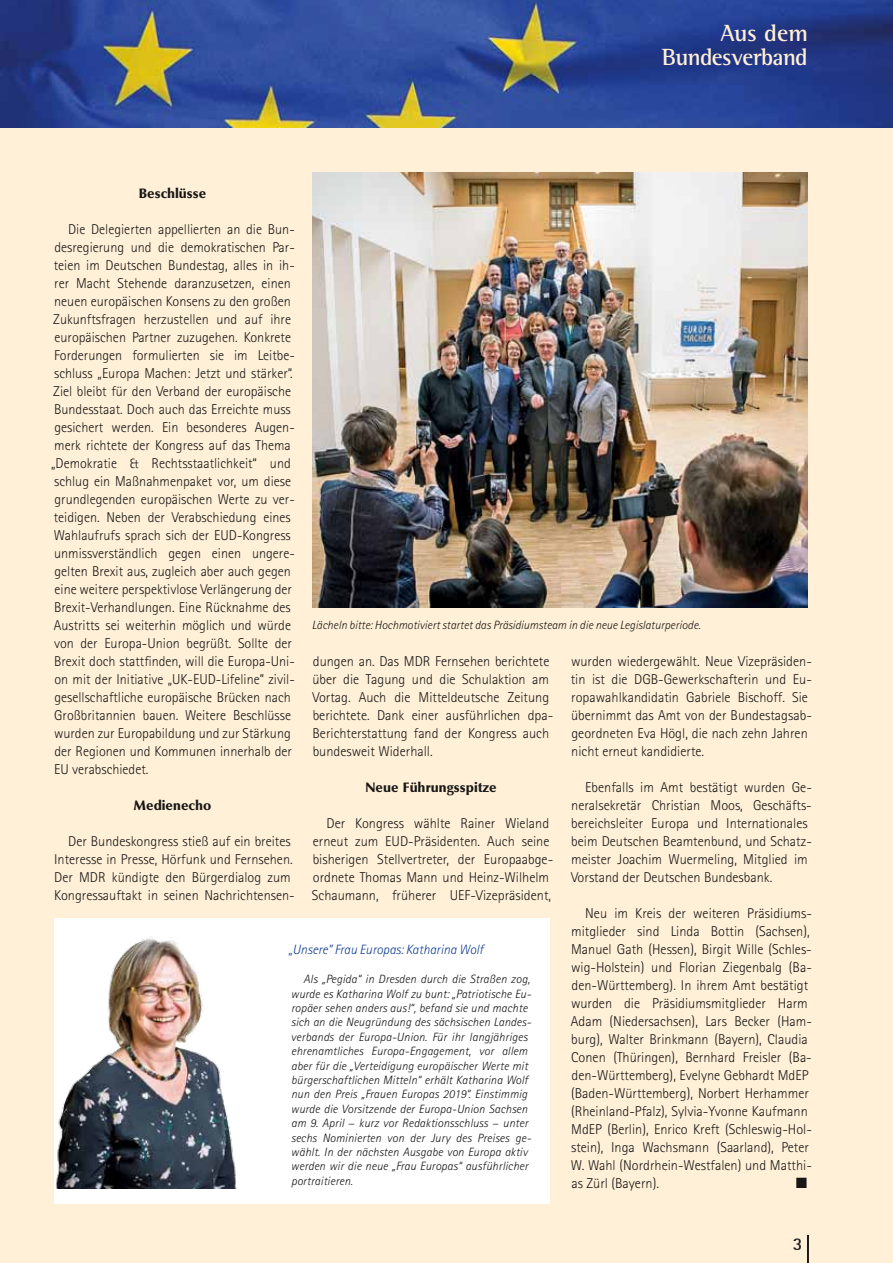
<style>
.page{position:relative;width:893px;height:1263px;background:#fff0d7}
.page>*{position:absolute;margin:0;border:0;box-sizing:border-box;transform-origin:0 0}
.t1{font:700 24px/24px "Rotis Semi Serif Std";letter-spacing:-.02em;color:#fff0d7;text-align:right}
.t2{font:700 18px "Rotis Sans Serif";color:#181716}
.t3{font:300 14.25px/18px "Rotis Sans Serif Std";color:#181716}
.t4{font:700 14.25px "October SB";color:#181716}
.t5{font:14.25px "Zapf Dingbats";color:#181716}
.t6{font:italic 300 13.5px "Rotis Sans Serif Std";color:#144093}
.t7{font:italic 300 12px/14.4px "Rotis Sans Serif Std";letter-spacing:.01em;color:#181716}
.s1{font-style:normal}
</style>
<div class="page">
<img style="left:0;top:0;width:893px;height:128px">
<div style="left:54px;top:918px;width:495px;height:285px;background:#fff"></div>
<hr style="left:807px;top:1235px;width:2px;height:28px;background:#181716">
<img style="left:312px;top:172px;width:496px;height:435px">
<img style="left:56px;top:936px;width:180px;height:252px">
<h1 class="t1" style="left:662px;top:21px;width:148px">Aus dem<br>Bundesverband</h1>
<p class="t4" style="left:139px;top:185px;width:69px">Beschlüsse</p>
<p class="t3" style="left:51px;top:220px;width:245px;text-indent:17px">Die Delegierten appellierten an die Bun&shy;desregierung und die demokratischen Par&shy;teien im Deutschen Bundestag, alles in ih&shy;rer Macht Stehende daranzusetzen, einen neuen europäischen Konsens zu den großen Zukunftsfragen herzustellen und auf ihre europäischen Partner zuzugehen. Konkrete Forderungen formulierten sie im Leitbe&shy;schluss „Europa Machen: Jetzt und stärker“.<br>Ziel bleibt für den Verband der europäische Bundesstaat. Doch auch das Erreichte muss gesichert werden. Ein besonderes Augen&shy;merk richtete der Kongress auf das Thema „Demokratie &amp; Rechtsstaatlichkeit“ und schlug ein Maßnahmenpaket vor, um diese grundlegenden europäischen Werte zu ver&shy;teidigen. Neben der Verabschiedung eines Wahlaufrufs sprach sich der EUD-Kongress unmissverständlich gegen einen ungere&shy;gelten Brexit aus, zugleich aber auch gegen eine weitere perspektivlose Verlängerung der Brexit-Verhandlungen. Eine Rücknahme des Austritts sei weiterhin möglich und würde von der Europa-Union begrüßt. Sollte der Brexit doch stattfinden, will die Europa-Uni&shy;on mit der Initiative „UK-EUD-Lifeline” zivil&shy;gesellschaftliche europäische Brücken nach Großbritannien bauen. Weitere Beschlüsse wurden zur Europabildung und zur Stärkung der Regionen und Kommunen innerhalb der EU verabschiedet.</p>
<p class="t4" style="left:133px;top:797px;width:79px">Medienecho</p>
<p class="t3" style="left:54px;top:832px;width:242px;text-indent:14px">Der Bundeskongress stieß auf ein breites Interesse in Presse, Hörfunk und Fernsehen.<br>Der MDR kündigte den Bürgerdialog zum Kongressauftakt in seinen Nachrichtensen-</p>
<p class="t7" style="left:312px;top:618px;width:390px">Lächeln bitte: Hochmotiviert startet das Präsidiumsteam in die neue Legislaturperiode.</p>
<p class="t3" style="left:571px;top:652px;width:243px">wurden wiedergewählt. Neue Vizepräsiden&shy;tin ist die DGB-Gewerkschafterin und Eu&shy;ropawahlkandidatin Gabriele Bischoff. Sie übernimmt das Amt von der Bundestagsab&shy;geordneten Eva Högl, die nach zehn Jahren nicht erneut kandidierte.</p>
<p class="t3" style="left:571px;top:778px;width:242px;text-indent:14px">Ebenfalls im Amt bestätigt wurden Ge&shy;neralsekretär Christian Moos, Geschäfts&shy;bereichsleiter Europa und Internationales beim Deutschen Beamtenbund, und Schatz&shy;meister Joachim Wuermeling, Mitglied im Vorstand der Deutschen Bundesbank.</p>
<p class="t3" style="left:571px;top:904px;width:243px;text-indent:14px">Neu im Kreis der weiteren Präsidiums&shy;mitglieder sind Linda Bottin (Sachsen), Manuel Gath (Hessen), Birgit Wille (Schles&shy;wig-Holstein) und Florian Ziegenbalg (Ba&shy;den-Württemberg). In ihrem Amt bestätigt wurden die Präsidiumsmitglieder Harm Adam (Niedersachsen), Lars Becker (Ham&shy;burg), Walter Brinkmann (Bayern), Claudia Conen (Thüringen), Bernhard Freisler (Ba&shy;den-Württemberg), Evelyne Gebhardt MdEP (Baden-Württemberg), Norbert Herhammer (Rheinland-Pfalz), Sylvia-Yvonne Kaufmann MdEP (Berlin), Enrico Kreft (Schleswig-Hol&shy;stein), Inga Wachsmann (Saarland), Peter W. Wahl (Nordrhein-Westfalen) und Matthi&shy;as Zürl (Bayern).</p>
<p class="t3" style="left:312px;top:652px;width:242px">dungen an. Das MDR Fernsehen berichtete über die Tagung und die Schulaktion am Vortag. Auch die Mitteldeutsche Zeitung berichtete. Dank einer ausführlichen dpa-Berichterstattung fand der Kongress auch bundesweit Widerhall.</p>
<p class="t4" style="left:365px;top:779px;width:133px">Neue Führungsspitze</p>
<p class="t3" style="left:312px;top:814px;width:243px;text-indent:15px">Der Kongress wählte Rainer Wieland erneut zum EUD-Präsidenten. Auch seine bisherigen Stellvertreter, der Europaabge&shy;ordnete Thomas Mann und Heinz-Wilhelm Schaumann, früherer UEF-Vizepräsident,</p>
<p class="t6" style="left:288px;top:942px;width:197px">„Unsere” Frau Europas: Katharina Wolf</p>
<p class="t7" style="left:291px;top:972px;width:242px;text-indent:13px">Als „Pegida“ in Dresden durch die Straßen zog, wurde es Katharina Wolf zu bunt: „Patriotische Eu&shy;ropäer sehen anders aus!“, befand sie und machte sich an die Neugründung des sächsischen Landes&shy;verbands der Europa-Union. Für ihr langjähriges ehrenamtliches Europa-Engagement, vor allem aber für die „Verteidigung europäischer Werte mit bürgerschaftlichen Mitteln“ erhält Katharina Wolf nun den Preis „Frauen Europas 2019“. Einstimmig wurde die Vorsitzende der Europa-Union Sachsen am 9. April <span class="s1">−</span> kurz vor Redaktionsschluss <span class="s1">−</span> unter sechs Nominierten von der Jury des Preises ge&shy;wählt. In der nächsten Ausgabe von Europa aktiv werden wir die neue „Frau Europas“ ausführlicher portraitieren.</p>
<p class="t5" style="left:796px;top:1177px;width:12px">■</p>
<p class="t2" style="left:793px;top:1232px;width:11px">3</p>
</div>
